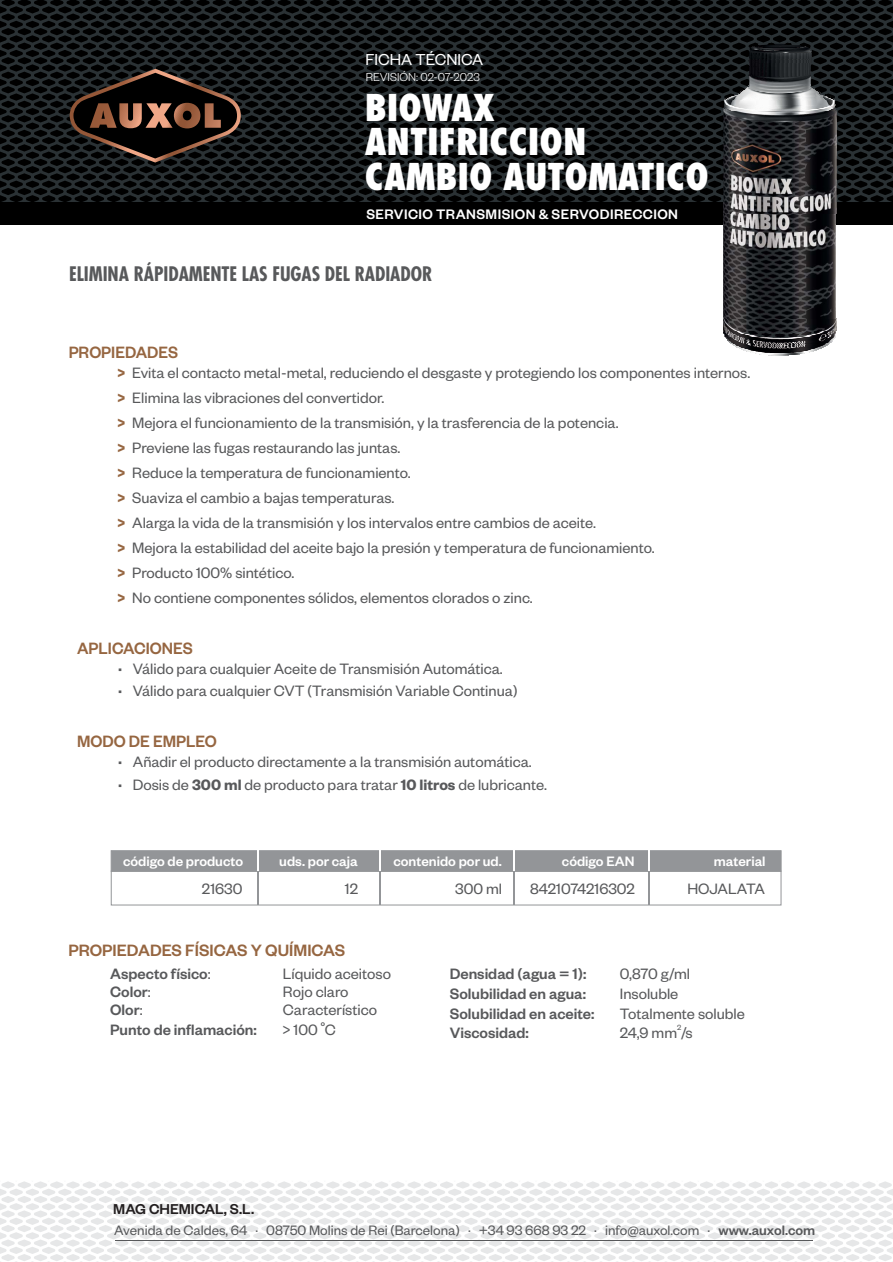
<style>
.page{position:relative;width:893px;height:1262px;background:#fff}
.page>*{position:absolute;margin:0;border:0;box-sizing:border-box;transform-origin:0 0}
.t1{font:36px/34.3px "Fujiyama Extra Bold Plain";color:#fff}
.t2{font:700 condensed 19.5px "Futura";letter-spacing:-.005em;color:#58595b}
.t3{font:500 18px "Founders Grotesk";color:#966641}
.t4{font:500 18px "Founders Grotesk";color:#966641;scale:.96 1}
.t5{font:17.4px "Founders Grotesk";color:#fff}
.t6{font:16.5px/25px "Founders Grotesk";color:#58595b}
.t7{font:500 16.5px "Founders Grotesk";color:#58595b}
.t8{font:500 15.75px "Founders Grotesk";color:#231f20}
.t9{font:500 15.15px "Founders Grotesk";letter-spacing:.03em;color:#fff}
.t10{font:15px "Founders Grotesk";color:#58595b}
.t11{font:500 15px "Founders Grotesk";color:#fff}
.t12{font:300 12.6px "Founders Grotesk";color:#fff}
.t13{font:500 8.25px "Founders Grotesk";color:#58595b}
.t14{font:8.25px "Founders Grotesk";color:#58595b}
.s1{font-weight:600;color:#966641}
.s2{font-weight:600}
.s3{font-weight:400}
.s4{font-weight:500}
</style>
<div class="page">
<svg style="left:0;top:0;width:892px;height:202px;background:#131718"></svg>
<svg style="left:70px;top:69px;width:171px;height:93px;background:#30221c"></svg>
<div style="left:0;top:202px;width:892px;height:23px;background:#000"></div>
<svg style="left:0;top:1181px;width:892px;height:81px"></svg>
<hr style="left:115px;top:1240px;width:697px;height:1px;background:#58595b">
<div style="left:111px;top:850px;width:670px;height:21px;background:#939598;border:1px solid #939598"></div>
<div style="left:111px;top:870px;width:670px;height:35px;border:1px solid #939598"></div>
<svg style="left:257px;top:850px;width:1px;height:21px"></svg>
<svg style="left:379px;top:850px;width:1px;height:21px"></svg>
<svg style="left:514px;top:850px;width:1px;height:21px"></svg>
<svg style="left:648px;top:850px;width:1px;height:21px"></svg>
<hr style="left:257px;top:871px;width:1px;height:34px;background:#939598">
<hr style="left:379px;top:871px;width:1px;height:34px;background:#939598">
<hr style="left:514px;top:871px;width:1px;height:34px;background:#939598">
<hr style="left:648px;top:871px;width:1px;height:34px;background:#939598">
<svg style="left:768px;top:355px;width:21px;height:1px"></svg>
<img style="left:760px;top:354px;width:37px;height:1px">
<img style="left:755px;top:353px;width:49px;height:1px">
<img style="left:750px;top:352px;width:54px;height:1px">
<img style="left:746px;top:351px;width:68px;height:1px">
<img style="left:743px;top:350px;width:74px;height:1px">
<img style="left:723px;top:99px;width:113px;height:251px">
<img style="left:725px;top:98px;width:108px;height:2px">
<img style="left:726px;top:97px;width:105px;height:2px">
<img style="left:727px;top:96px;width:102px;height:2px">
<img style="left:729px;top:95px;width:99px;height:2px">
<img style="left:731px;top:95px;width:95px;height:1px">
<img style="left:738px;top:92px;width:82px;height:3px">
<img style="left:740px;top:91px;width:79px;height:2px">
<img style="left:741px;top:90px;width:76px;height:1px">
<img style="left:743px;top:89px;width:73px;height:1px">
<img style="left:744px;top:88px;width:70px;height:1px">
<img style="left:746px;top:86px;width:66px;height:2px">
<img style="left:747px;top:85px;width:63px;height:2px">
<img style="left:749px;top:48px;width:62px;height:37px">
<img style="left:750px;top:46px;width:59px;height:2px">
<img style="left:751px;top:45px;width:56px;height:2px">
<img style="left:753px;top:45px;width:50px;height:1px">
<img style="left:759px;top:44px;width:38px;height:1px">
<img style="left:762px;top:43px;width:30px;height:1px">
<p class="t5" style="left:365px;top:54px;width:119px">FICHA TÉCNICA</p>
<p class="t12" style="left:366px;top:70px;width:116px">REVISIÓN: 02-07-2023</p>
<h1 class="t1" style="left:365px;top:91px;width:345px">BIOWAX<br>ANTIFRICCION<br>CAMBIO AUTOMATICO</h1>
<p class="t9" style="left:366px;top:210px;width:313px">SERVICIO TRANSMISION &amp; SERVODIRECCION</p>
<p class="t2" style="left:69px;top:265px;width:364px">ELIMINA RÁPIDAMENTE LAS FUGAS DEL RADIADOR</p>
<p class="t4" style="left:69px;top:346px;width:115px">PROPIEDADES</p>
<p class="t6" style="left:117px;top:362px;width:634px"><span class="s1">&gt;</span> Evita el contacto metal-metal, reduciendo el desgaste y protegiendo los componentes internos. <span class="s1">&gt;</span> Elimina las vibraciones del convertidor.<br><span class="s1">&gt;</span> Mejora el funcionamiento de la transmisión, y la trasferencia de la potencia.<br><span class="s1">&gt;</span> Previene las fugas restaurando las juntas.<br><span class="s1">&gt;</span> Reduce la temperatura de funcionamiento.<br><span class="s1">&gt;</span> Suaviza el cambio a bajas temperaturas.<br><span class="s1">&gt;</span> Alarga la vida de la transmisión y los intervalos entre cambios de aceite.<br><span class="s1">&gt;</span> Mejora la estabilidad del aceite bajo la presión y temperatura de funcionamiento.<br><span class="s1">&gt;</span> Producto 100% sintético.<br><span class="s1">&gt;</span> No contiene componentes sólidos, elementos clorados o zinc.</p>
<p class="t3" style="left:77px;top:642px;width:117px">APLICACIONES</p>
<p class="t6" style="left:118px;top:659px;width:401px;line-height:22px"><span class="s2">·</span> Válido para cualquier Aceite de Transmisión Automática.<br><span class="s2">·</span> Válido para cualquier CVT (Transmisión Variable Continua)</p>
<p class="t3" style="left:77px;top:735px;width:141px">MODO DE EMPLEO</p>
<p class="t6" style="left:118px;top:752px;width:415px;line-height:23.1px"><span class="s2">·</span> Añadir el producto directamente a la transmisión automática. <span class="s2">·</span></p>
<p class="t6" style="left:133px;top:774px;width:415px">Dosis de <span class="s2">300 ml</span> de producto para tratar <span class="s2">10 litros</span> de lubricante.</p>
<p class="t11" style="left:123px;top:856px;width:122px">código de producto</p>
<p class="t6" style="left:202px;top:877px;width:42px">21630</p>
<p class="t11" style="left:279px;top:856px;width:80px">uds. por caja</p>
<p class="t6" style="left:345px;top:878px;width:15px">12</p>
<p class="t3" style="left:68px;top:945px;width:278px">PROPIEDADES FÍSICAS Y QUÍMICAS</p>
<p class="t11" style="left:393px;top:856px;width:110px">contenido por ud.</p>
<p class="t6" style="left:455px;top:877px;width:48px">300 ml</p>
<p class="t11" style="left:562px;top:856px;width:74px">código EAN</p>
<p class="t6" style="left:530px;top:877px;width:106px">8421074216302</p>
<p class="t11" style="left:714px;top:856px;width:53px">material</p>
<p class="t6" style="left:687px;top:877px;width:79px">HOJALATA</p>
<p class="t7" style="left:110px;top:968px;width:102px">Aspecto físico<span class="s3">:</span></p>
<p class="t6" style="left:283px;top:962px;width:110px">Líquido aceitoso</p>
<p class="t7" style="left:110px;top:986px;width:42px">Color<span class="s3">:</span></p>
<p class="t6" style="left:283px;top:980px;width:67px">Rojo claro</p>
<p class="t7" style="left:110px;top:1004px;width:34px">Olor<span class="s3">:</span></p>
<p class="t6" style="left:283px;top:998px;width:96px">Característico</p>
<p class="t7" style="left:110px;top:1024px;width:148px">Punto de inflamación:</p>
<p class="t6" style="left:283px;top:1018px;width:54px">&gt; 100 C</p>
<p class="t13" style="left:321px;top:1021px;width:6px">o</p>
<p class="t7" style="left:449px;top:968px;width:138px">Densidad (agua = 1):</p>
<p class="t6" style="left:620px;top:962px;width:72px">0,870 g/ml</p>
<p class="t7" style="left:449px;top:988px;width:138px">Solubilidad en agua:</p>
<p class="t6" style="left:620px;top:982px;width:60px">Insoluble</p>
<p class="t7" style="left:449px;top:1008px;width:146px">Solubilidad en aceite:</p>
<p class="t6" style="left:620px;top:1002px;width:126px">Totalmente soluble</p>
<p class="t7" style="left:449px;top:1028px;width:81px">Viscosidad:</p>
<p class="t6" style="left:620px;top:1022px;width:74px">24,9 mm /s</p>
<p class="t14" style="left:677px;top:1025px;width:6px">2</p>
<p class="t8" style="left:113px;top:1204px;width:142px">MAG CHEMICAL, S.L.</p>
<p class="t10" style="left:114px;top:1225px;width:702px">Avenida de Caldes, 64 · 08750 Molins de Rei (Barcelona) · +34 93 668 93 22 · info@auxol.com · <span class="s4">www.auxol.com</span></p>
</div>
